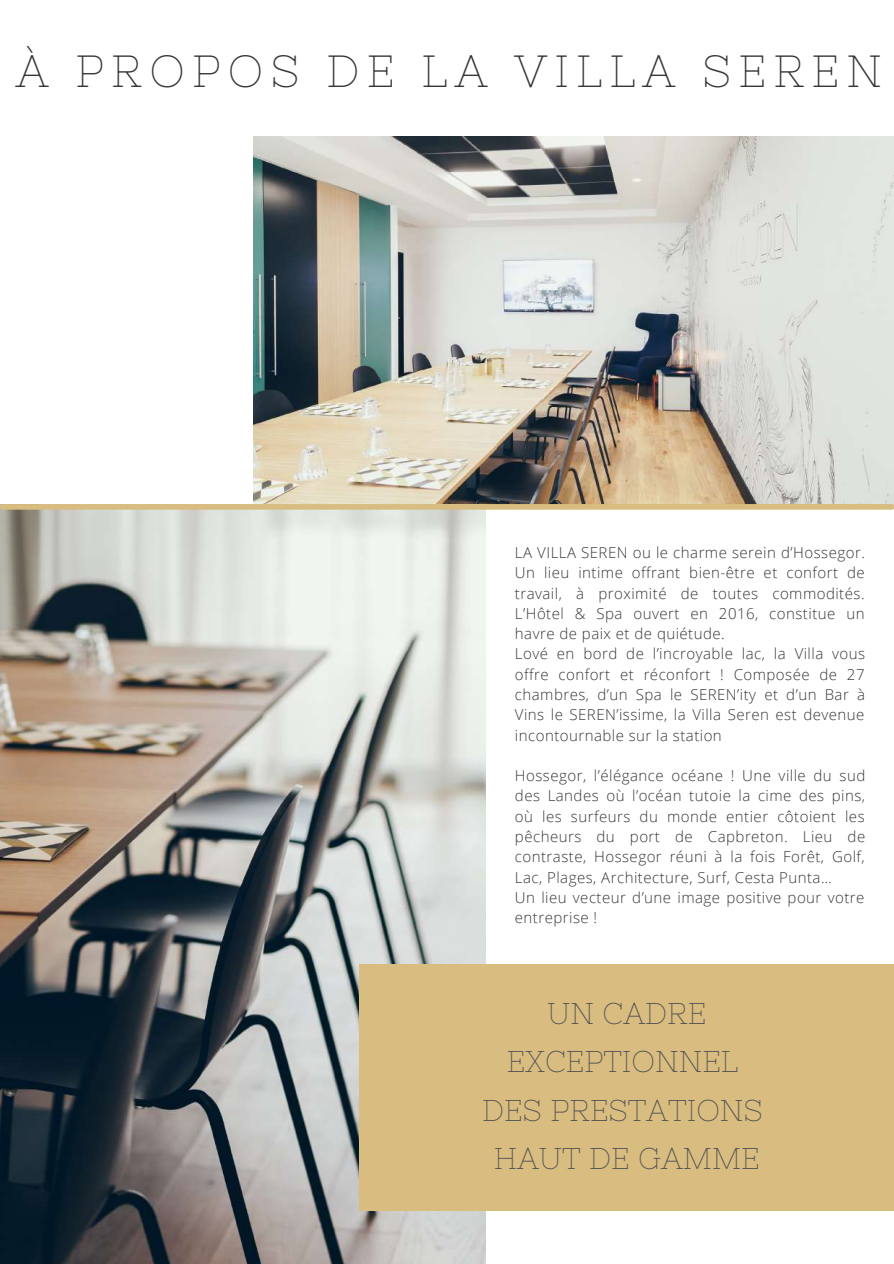
<style>
.page{position:relative;width:894px;height:1264px;background:#fff}
.page>*{position:absolute;margin:0;border:0;box-sizing:border-box;transform-origin:0 0}
.t1{font:45px "Nixie One";letter-spacing:.16em;color:#373734}
.t2{font:30px/48.4px "Nixie One";color:#545454;text-align:center}
.t3{font:300 15px/20.2px "Open Sans";letter-spacing:.03em;color:#373734}
</style>
<div class="page">
<img style="left:253px;top:136px;width:640px;height:368px">
<img style="left:0;top:504px;width:485px;height:759px">
<div style="left:359px;top:964px;width:534px;height:246px;background:#d9bc80"></div>
<div style="left:3px;top:504px;width:888px;height:5px;background:#d9bc80"></div>
<h1 class="t1" style="left:16px;top:45px;width:867px">À PROPOS DE LA VILLA SEREN</h1>
<p class="t3" style="left:515px;top:542px;width:351px">LA VILLA SEREN ou le charme serein d’Hossegor.<br>Un lieu intime offrant bien-être et confort de travail, à proximité de toutes commodités.<br>L’Hôtel &amp; Spa ouvert en 2016, constitue un havre de paix et de quiétude.<br>Lové en bord de l’incroyable lac, la Villa vous offre confort et réconfort ! Composée de 27 chambres, d’un Spa le SEREN’ity et d’un Bar à Vins le SEREN’issime, la Villa Seren est devenue incontournable sur la station</p>
<p class="t3" style="left:515px;top:765px;width:352px">Hossegor, l’élégance océane ! Une ville du sud des Landes où l’océan tutoie la cime des pins, où les surfeurs du monde entier côtoient les pêcheurs du port de Capbreton. Lieu de contraste, Hossegor réuni à la fois Forêt, Golf, Lac, Plages, Architecture, Surf, Cesta Punta…<br>Un lieu vecteur d’une image positive pour votre entreprise !</p>
<h2 class="t2" style="left:482px;top:988px;width:282px">UN CADRE<br>EXCEPTIONNEL<br>DES PRESTATIONS<br>HAUT DE GAMME</h2>
</div>
